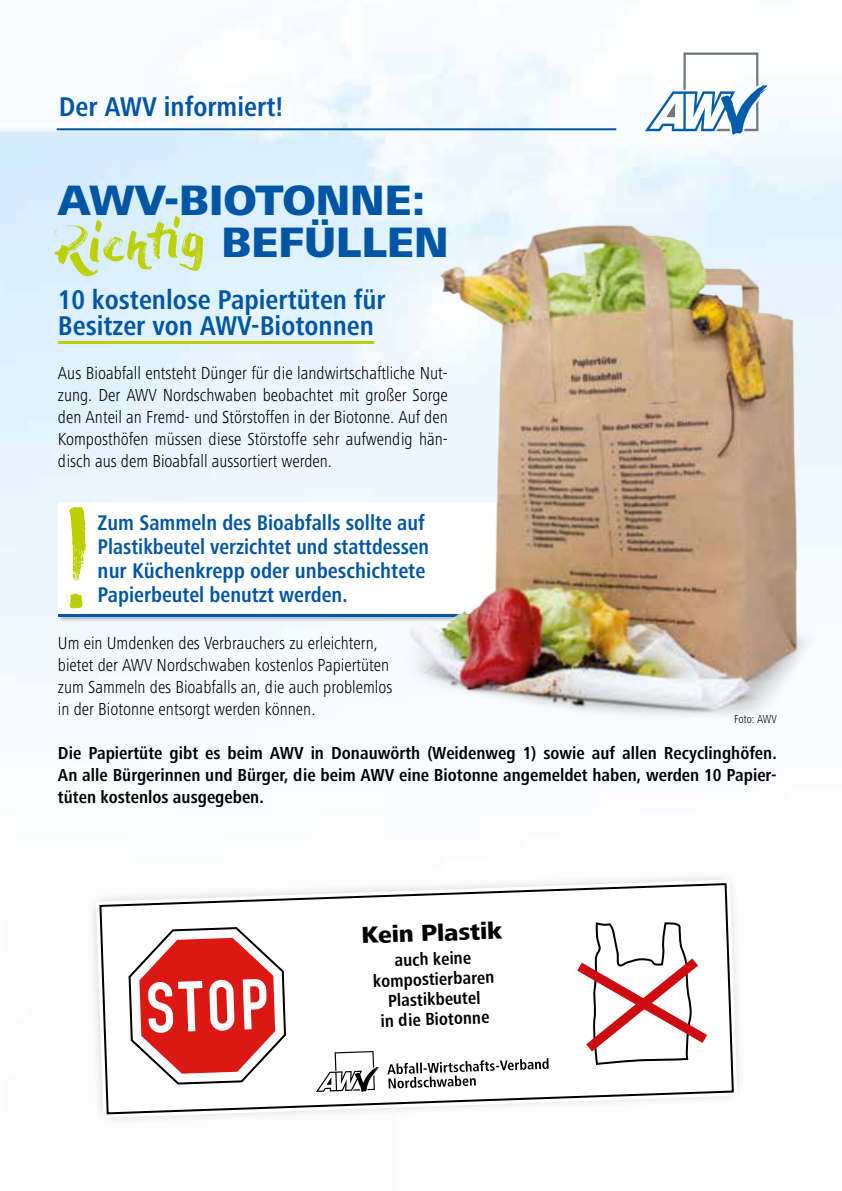
<style>
.page{position:relative;width:842px;height:1191px;background:#fff}
.page>*{position:absolute;margin:0;border:0;box-sizing:border-box;transform-origin:0 0}
.t1{font:48px "Dry Brush";color:#bccf00}
.t2{font:800 44px/42px "Frutiger Next";color:#0056a4}
.t3{font:700 condensed 28px/26px "Frutiger Next";color:#0056a4}
.t4{font:800 24px "Frutiger Next";color:#000}
.t5{font:700 condensed 22px/24px "Frutiger Next";color:#0056a4}
.t6{font:300 condensed 18px/22px "Frutiger Next";color:#000;text-align:justify}
.t7{font:700 condensed 18px/20px "Frutiger Next";color:#000;text-align:justify}
.t8{font:300 condensed 12px "Frutiger Next";color:#000}
</style>
<div class="page">
<hr style="left:57px;top:128px;width:559px;height:2px;background:#0056a4">
<svg style="left:645px;top:52px;width:123px;height:77px"></svg>
<div style="left:58px;top:501px;width:698px;height:121px;background:#000;opacity:.25"></div>
<div style="left:58px;top:502px;width:692px;height:115px;background:#fff"></div>
<hr style="left:58px;top:341px;width:316px;height:3px;background:#bccf00">
<hr style="left:58px;top:615px;width:692px;height:2px;background:#0056a4">
<img style="left:379px;top:129px;width:452px;height:614px">
<svg style="left:96px;top:879px;width:641px;height:238px"></svg>
<svg style="left:98px;top:882px;width:637px;height:233px"></svg>
<svg style="left:567px;top:923px;width:150px;height:143px"></svg>
<svg style="left:316px;top:1051px;width:63px;height:41px"></svg>
<svg style="left:387px;top:1058px;width:162px;height:30px"></svg>
<svg style="left:128px;top:925px;width:159px;height:160px"></svg>
<svg style="left:48px;top:504px;width:10px;height:106px"></svg>
<h3 class="t3" style="left:59px;top:93px;width:226px">Der AWV informiert!</h3>
<h3 class="t3" style="left:55px;top:93px;width:188px">Abfuhrplan 2023</h3>
<h2 class="t2" style="left:222px;top:180px;width:228px;text-indent:-164px">AWV-BIOTONNE:<br>BEFÜLLEN</h2>
<h3 class="t3" style="left:58px;top:287px;width:329px">10 kostenlose Papiertüten für<br>Besitzer von AWV-Biotonnen</h3>
<p class="t6" style="left:58px;top:362px;width:391px">Aus Bioabfall entsteht Dünger für die landwirtschaftliche Nut&shy;zung. Der AWV Nordschwaben beobachtet mit großer Sorge den Anteil an Fremd- und Störstoffen in der Biotonne. Auf den Komposthöfen müssen diese Störstoffe sehr aufwendig hän&shy;disch aus dem Bioabfall aussortiert werden.</p>
<h1 class="t1" style="left:53px;top:219px;width:153px;rotate:-3deg">Richtig</h1>
<p class="t5" style="left:98px;top:511px;width:333px">Zum Sammeln des Bioabfalls sollte auf Plastikbeutel verzichtet und stattdessen nur Küchenkrepp oder unbeschichtete Papierbeutel benutzt werden.</p>
<p class="t6" style="left:58px;top:632px;width:336px;text-align:left">Um ein Umdenken des Verbrauchers zu erleichtern, bietet der AWV Nordschwaben kostenlos Papiertüten zum Sammeln des Bioabfalls an, die auch problemlos in der Biotonne entsorgt werden können.</p>
<p class="t7" style="left:58px;top:742px;width:720px;line-height:22px">Die Papiertüte gibt es beim AWV in Donauwörth (Weidenweg 1) sowie auf allen Recyclinghöfen.<br>An alle Bürgerinnen und Bürger, die beim AWV eine Biotonne angemeldet haben, werden 10 Papier&shy;tüten kostenlos ausgegeben.</p>
<p class="t8" style="left:734px;top:712px;width:44px">Foto: AWV</p>
<h3 class="t4" style="left:361px;top:921px;width:142px;rotate:-2deg">Kein Plastik</h3>
<p class="t7" style="left:372px;top:951px;width:123px;text-align:center;rotate:-2deg">auch keine kompostierbaren<br>Plastikbeutel<br>in die Biotonne</p>
</div>
